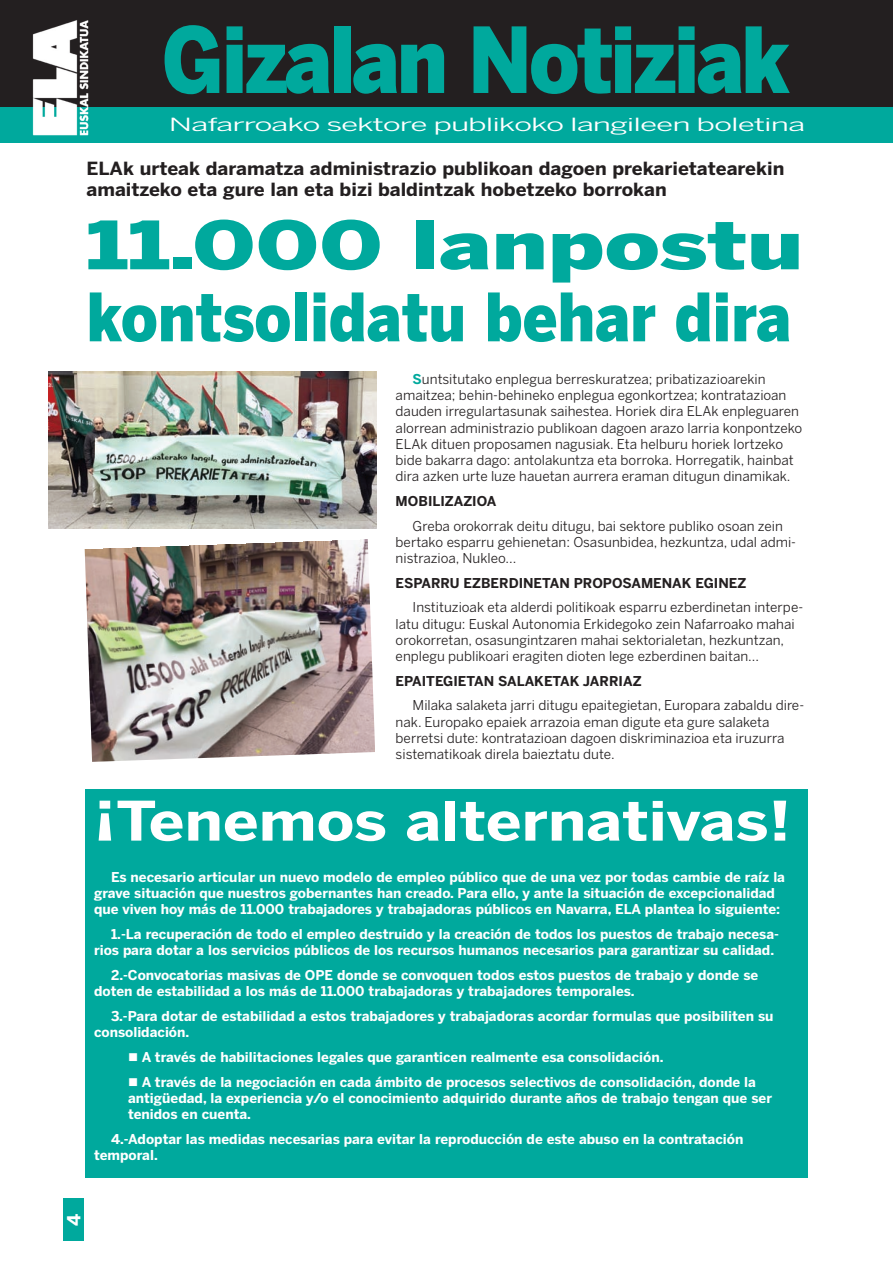
<style>
.page{position:relative;width:893px;height:1263px;background:#fff}
.page>*{position:absolute;margin:0;border:0;box-sizing:border-box;transform-origin:0 0}
.t1{font:900 90px "Benton Sans";letter-spacing:-.035em;color:#00a99d;scale:.9 1}
.t2{font:900 66px/72px "Benton Sans";color:#00a99d;scale:1.35 1}
.t3{font:700 54px "Benton Sans";color:#fff;scale:1.15 1}
.t4{font:700 18px/21.6px "Benton Sans";color:#231f20;scale:1.05 1}
.t5{font:18px "Benton Sans";letter-spacing:-.035em;color:#fff;scale:1.75 1}
.t6{font:700 18px "Benton Sans";color:#fff}
.t7{font:700 13.5px/16.2px "Benton Sans";color:#fff}
.t8{font:13.5px/16.2px "Benton Sans";color:#231f20}
.t9{font:700 13.5px "Benton Sans";color:#231f20}
.s1{font-weight:700;color:#00a99d}
</style>
<div class="page">
<div style="left:63px;top:1198px;width:21px;height:43px;background:#00a99d"></div>
<div style="left:0;top:0;width:893px;height:107px;background:#231f20"></div>
<div style="left:0;top:107px;width:893px;height:35px;background:#00a99d"></div>
<img style="left:32px;top:20px;width:57px;height:116px">
<img style="left:49px;top:372px;width:327px;height:156px">
<img style="left:85px;top:539px;width:290px;height:222px">
<div style="left:85px;top:789px;width:723px;height:389px;background:#00a99d"></div>
<h1 class="t1" style="left:162px;top:26px;width:700px">Gizalan Notiziak</h1>
<h3 class="t5" style="left:169px;top:117px;width:365px">Nafarroako sektore publikoko langileen boletina</h3>
<h3 class="t4" style="left:87px;top:159px;width:666px">ELAk urteak daramatza administrazio publikoan dagoen prekarietatearekin amaitzeko eta gure lan eta bizi baldintzak hobetzeko borrokan</h3>
<h2 class="t2" style="left:87px;top:215px;width:532px">11.000 lanpostu kontsolidatu behar dira</h2>
<p class="t8" style="left:396px;top:372px;width:408px;text-indent:17px"><span class="s1">S</span>untsitutako enplegua berreskuratzea; pribatizazioarekin amaitzea; behin-behineko enplegua egonkortzea; kontratazioan dauden irregulartasunak saihestea. Horiek dira ELAk enpleguaren alorrean administrazio publikoan dagoen arazo larria konpontzeko ELAk dituen proposamen nagusiak. Eta helburu horiek lortzeko bide bakarra dago: antolakuntza eta borroka. Horregatik, hainbat dira azken urte luze hauetan aurrera eraman ditugun dinamikak.</p>
<p class="t9" style="left:396px;top:496px;width:102px">MOBILIZAZIOA</p>
<p class="t8" style="left:396px;top:519px;width:402px;text-indent:17px">Greba orokorrak deitu ditugu, bai sektore publiko osoan zein bertako esparru gehienetan: Osasunbidea, hezkuntza, udal admi&shy;nistrazioa, Nukleo...</p>
<p class="t9" style="left:396px;top:578px;width:352px">ESPARRU EZBERDINETAN PROPOSAMENAK EGINEZ</p>
<p class="t8" style="left:396px;top:601px;width:409px;text-indent:17px">Instituzioak eta alderdi politikoak esparru ezberdinetan interpe&shy;latu ditugu: Euskal Autonomia Erkidegoko zein Nafarroako mahai orokorretan, osasungintzaren mahai sektorialetan, hezkuntzan, enplegu publikoari eragiten dioten lege ezberdinen baitan...</p>
<p class="t9" style="left:396px;top:676px;width:247px">EPAITEGIETAN SALAKETAK JARRIAZ</p>
<p class="t8" style="left:396px;top:699px;width:410px;text-indent:17px">Milaka salaketa jarri ditugu epaitegietan, Europara zabaldu dire&shy;nak. Europako epaiek arrazoia eman digute eta gure salaketa berretsi dute: kontratazioan dagoen diskriminazioa eta iruzurra sistematikoak direla baieztatu dute.</p>
<h3 class="t3" style="left:94px;top:801px;width:607px">¡Tenemos alternativas!</h3>
<p class="t7" style="left:94px;top:870px;width:692px;text-indent:17px">Es necesario articular un nuevo modelo de empleo público que de una vez por todas cambie de raíz la grave situación que nuestros gobernantes han creado. Para ello, y ante la situación de excepcionalidad que viven hoy más de 11.000 trabajadores y trabajadoras públicos en Navarra, ELA plantea lo siguiente:</p>
<p class="t7" style="left:94px;top:927px;width:686px;text-indent:17px">1.-La recuperación de todo el empleo destruido y la creación de todos los puestos de trabajo necesa&shy;rios para dotar a los servicios públicos de los recursos humanos necesarios para garantizar su calidad.</p>
<p class="t7" style="left:94px;top:968px;width:666px;text-indent:17px">2.-Convocatorias masivas de OPE donde se convoquen todos estos puestos de trabajo y donde se doten de estabilidad a los más de 11.000 trabajadoras y trabajadores temporales.</p>
<p class="t7" style="left:94px;top:1009px;width:681px;text-indent:17px">3.-Para dotar de estabilidad a estos trabajadores y trabajadoras acordar formulas que posibiliten su consolidación.</p>
<p class="t7" style="left:128px;top:1050px;width:537px">■ A través de habilitaciones legales que garanticen realmente esa consolidación.</p>
<p class="t7" style="left:128px;top:1075px;width:645px">■ A través de la negociación en cada ámbito de procesos selectivos de consolidación, donde la antigüedad, la experiencia y/o el conocimiento adquirido durante años de trabajo tengan que ser tenidos en cuenta.</p>
<p class="t7" style="left:94px;top:1132px;width:651px;text-indent:17px">4.-Adoptar las medidas necesarias para evitar la reproducción de este abuso en la contratación temporal.</p>
<h3 class="t6" style="left:67px;top:1225px;width:14px;rotate:-90deg">4</h3>
</div>
